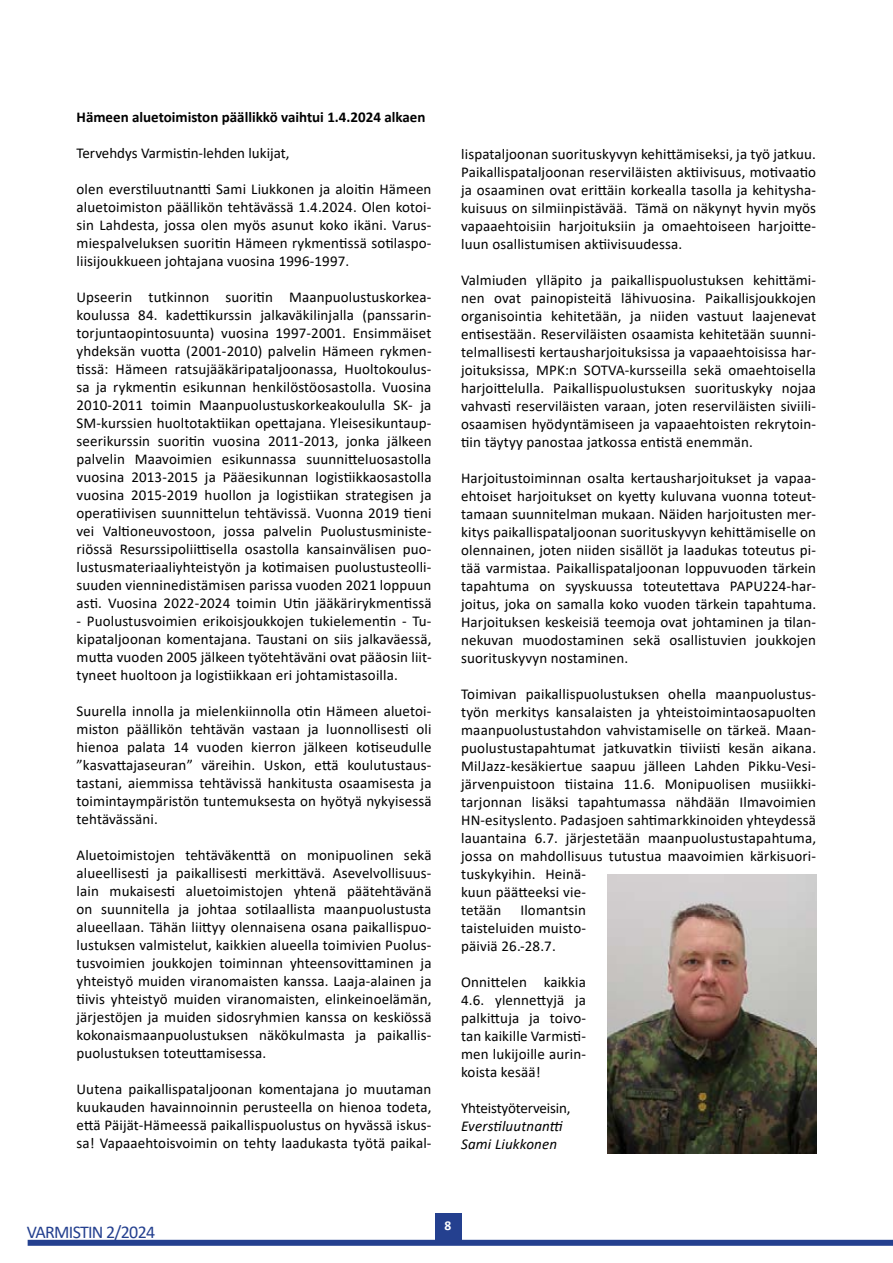
<style>
.page{position:relative;width:893px;height:1263px;background:#fff}
.page>*{position:absolute;margin:0;border:0;box-sizing:border-box;transform-origin:0 0}
.t1{font:18px "Calibri";letter-spacing:-.04em;color:#24408f}
.t2{font:15px/18px "Calibri";letter-spacing:.01em;color:#000;text-align:justify}
.t3{font:700 15px "Calibri";color:#000}
.t4{font:italic 15px/18px "Calibri";letter-spacing:.01em;color:#000}
.t5{font:15px "Calibri";letter-spacing:-.01em;color:#000}
.t6{font:700 13.5px "Calibri";color:#fff}
</style>
<div class="page">
<div style="left:28px;top:1240px;width:865px;height:6px;background:#24408f"></div>
<div style="left:435px;top:1214px;width:26px;height:27px;background:#24408f"></div>
<img style="left:607px;top:875px;width:209px;height:278px">
<p class="t3" style="left:77px;top:106px;width:350px">Hämeen aluetoimiston päällikkö vaihtui 1.4.2024 alkaen</p>
<p class="t2" style="left:77px;top:143px;width:215px">Tervehdys Varmistin-lehden lukijat,</p>
<p class="t2" style="left:77px;top:179px;width:356px">olen everstiluutnantti Sami Liukkonen ja aloitin Hämeen aluetoimiston päällikön tehtävässä 1.4.2024. Olen kotoi&shy;sin Lahdesta, jossa olen myös asunut koko ikäni. Varus&shy;miespalveluksen suoritin Hämeen rykmentissä sotilaspo&shy;liisijoukkueen johtajana vuosina 1996-1997.</p>
<p class="t2" style="left:77px;top:287px;width:357px">Upseerin tutkinnon suoritin Maanpuolustuskorkea&shy;koulussa 84. kadettikurssin jalkaväkilinjalla (panssarin&shy;torjuntaopintosuunta) vuosina 1997-2001. Ensimmäiset yhdeksän vuotta (2001-2010) palvelin Hämeen rykmen&shy;tissä: Hämeen ratsujääkäripataljoonassa, Huoltokoulus&shy;sa ja rykmentin esikunnan henkilöstöosastolla. Vuosina 2010-2011 toimin Maanpuolustuskorkeakoululla SK- ja SM-kurssien huoltotaktiikan opettajana. Yleisesikuntaup&shy;seerikurssin suoritin vuosina 2011-2013, jonka jälkeen palvelin Maavoimien esikunnassa suunnitteluosastolla vuosina 2013-2015 ja Pääesikunnan logistiikkaosastolla vuosina 2015-2019 huollon ja logistiikan strategisen ja operatiivisen suunnittelun tehtävissä. Vuonna 2019 tieni vei Valtioneuvostoon, jossa palvelin Puolustusministe&shy;riössä Resurssipoliittisella osastolla kansainvälisen puo&shy;lustusmateriaaliyhteistyön ja kotimaisen puolustusteolli&shy;suuden vienninedistämisen parissa vuoden 2021 loppuun asti. Vuosina 2022-2024 toimin Utin jääkärirykmentissä</p>
<p class="t2" style="left:77px;top:611px;width:357px">- Puolustusvoimien erikoisjoukkojen tukielementin - Tu&shy;kipataljoonan komentajana. Taustani on siis jalkaväessä, mutta vuoden 2005 jälkeen työtehtäväni ovat pääosin liit&shy;tyneet huoltoon ja logistiikkaan eri johtamistasoilla.</p>
<p class="t2" style="left:77px;top:701px;width:357px">Suurella innolla ja mielenkiinnolla otin Hämeen aluetoi&shy;miston päällikön tehtävän vastaan ja luonnollisesti oli hienoa palata 14 vuoden kierron jälkeen kotiseudulle ”kasvattajaseuran” väreihin. Uskon, että koulutustaus&shy;tastani, aiemmissa tehtävissä hankitusta osaamisesta ja toimintaympäristön tuntemuksesta on hyötyä nykyisessä tehtävässäni.</p>
<p class="t2" style="left:77px;top:845px;width:356px">Aluetoimistojen tehtäväkenttä on monipuolinen sekä alueellisesti ja paikallisesti merkittävä. Asevelvollisuus&shy;lain mukaisesti aluetoimistojen yhtenä päätehtävänä on suunnitella ja johtaa sotilaallista maanpuolustusta alueellaan. Tähän liittyy olennaisena osana paikallispuo&shy;lustuksen valmistelut, kaikkien alueella toimivien Puolus&shy;tusvoimien joukkojen toiminnan yhteensovittaminen ja yhteistyö muiden viranomaisten kanssa. Laaja-alainen ja tiivis yhteistyö muiden viranomaisten, elinkeinoelämän, järjestöjen ja muiden sidosryhmien kanssa on keskiössä kokonaismaanpuolustuksen näkökulmasta ja paikallis&shy;puolustuksen toteuttamisessa.</p>
<p class="t2" style="left:77px;top:1079px;width:356px">Uutena paikallispataljoonan komentajana jo muutaman kuukauden havainnoinnin perusteella on hienoa todeta, että Päijät-Hämeessä paikallispuolustus on hyvässä iskus&shy;sa! Vapaaehtoisvoimin on tehty laadukasta työtä paikal-</p>
<p class="t2" style="left:461px;top:145px;width:357px">lispataljoonan suorituskyvyn kehittämiseksi, ja työ jatkuu.<br>Paikallispataljoonan reserviläisten aktiivisuus, motivaatio ja osaaminen ovat erittäin korkealla tasolla ja kehitysha&shy;kuisuus on silmiinpistävää. Tämä on näkynyt hyvin myös vapaaehtoisiin harjoituksiin ja omaehtoiseen harjoitte&shy;luun osallistumisen aktiivisuudessa.</p>
<p class="t2" style="left:461px;top:271px;width:357px">Valmiuden ylläpito ja paikallispuolustuksen kehittämi&shy;nen ovat painopisteitä lähivuosina. Paikallisjoukkojen organisointia kehitetään, ja niiden vastuut laajenevat entisestään. Reserviläisten osaamista kehitetään suunni&shy;telmallisesti kertausharjoituksissa ja vapaaehtoisissa har&shy;joituksissa, MPK:n SOTVA-kursseilla sekä omaehtoisella harjoittelulla. Paikallispuolustuksen suorituskyky nojaa vahvasti reserviläisten varaan, joten reserviläisten siviili&shy;osaamisen hyödyntämiseen ja vapaaehtoisten rekrytoin&shy;tiin täytyy panostaa jatkossa entistä enemmän.</p>
<p class="t2" style="left:461px;top:469px;width:357px">Harjoitustoiminnan osalta kertausharjoitukset ja vapaa&shy;ehtoiset harjoitukset on kyetty kuluvana vuonna toteut&shy;tamaan suunnitelman mukaan. Näiden harjoitusten mer&shy;kitys paikallispataljoonan suorituskyvyn kehittämiselle on olennainen, joten niiden sisällöt ja laadukas toteutus pi&shy;tää varmistaa. Paikallispataljoonan loppuvuoden tärkein tapahtuma on syyskuussa toteutettava PAPU224-har&shy;joitus, joka on samalla koko vuoden tärkein tapahtuma.<br>Harjoituksen keskeisiä teemoja ovat johtaminen ja tilan&shy;nekuvan muodostaminen sekä osallistuvien joukkojen suorituskyvyn nostaminen.</p>
<p class="t2" style="left:461px;top:685px;width:356px;text-align:left">Toimivan paikallispuolustuksen ohella maanpuolustus&shy;työn merkitys kansalaisten ja yhteistoimintaosapuolten maanpuolustustahdon vahvistamiselle on tärkeä. Maan&shy;puolustustapahtumat jatkuvatkin tiiviisti kesän aikana.<br>MilJazz-kesäkiertue saapuu jälleen Lahden Pikku-Vesi&shy;järvenpuistoon tiistaina 11.6. Monipuolisen musiikki&shy;tarjonnan lisäksi tapahtumassa nähdään Ilmavoimien HN-esityslento. Padasjoen sahtimarkkinoiden yhteydessä lauantaina 6.7. järjestetään maanpuolustustapahtuma, jossa on mahdollisuus tutustua maavoimien kärkisuori&shy;tuskykyihin. Heinä-<br>kuun päätteeksi vie-<br>tetään</p>
<p class="t2" style="left:461px;top:901px;width:126px;text-indent:59px">Ilomantsin taisteluiden muisto&shy;päiviä 26.-28.7.</p>
<p class="t2" style="left:461px;top:973px;width:126px">Onnittelen kaikkia 4.6. ylennettyjä ja palkittuja ja toivo&shy;tan kaikille Varmisti&shy;men lukijoille aurin&shy;koista kesää!</p>
<p class="t5" style="left:461px;top:1098px;width:111px">Yhteistyöterveisin,</p>
<p class="t4" style="left:461px;top:1116px;width:103px">Everstiluutnantti<br>Sami Liukkonen</p>
<p class="t1" style="left:27px;top:1220px;width:130px">VARMISTIN 2/2024</p>
<p class="t6" style="left:445px;top:1216px;width:8px">8</p>
</div>
